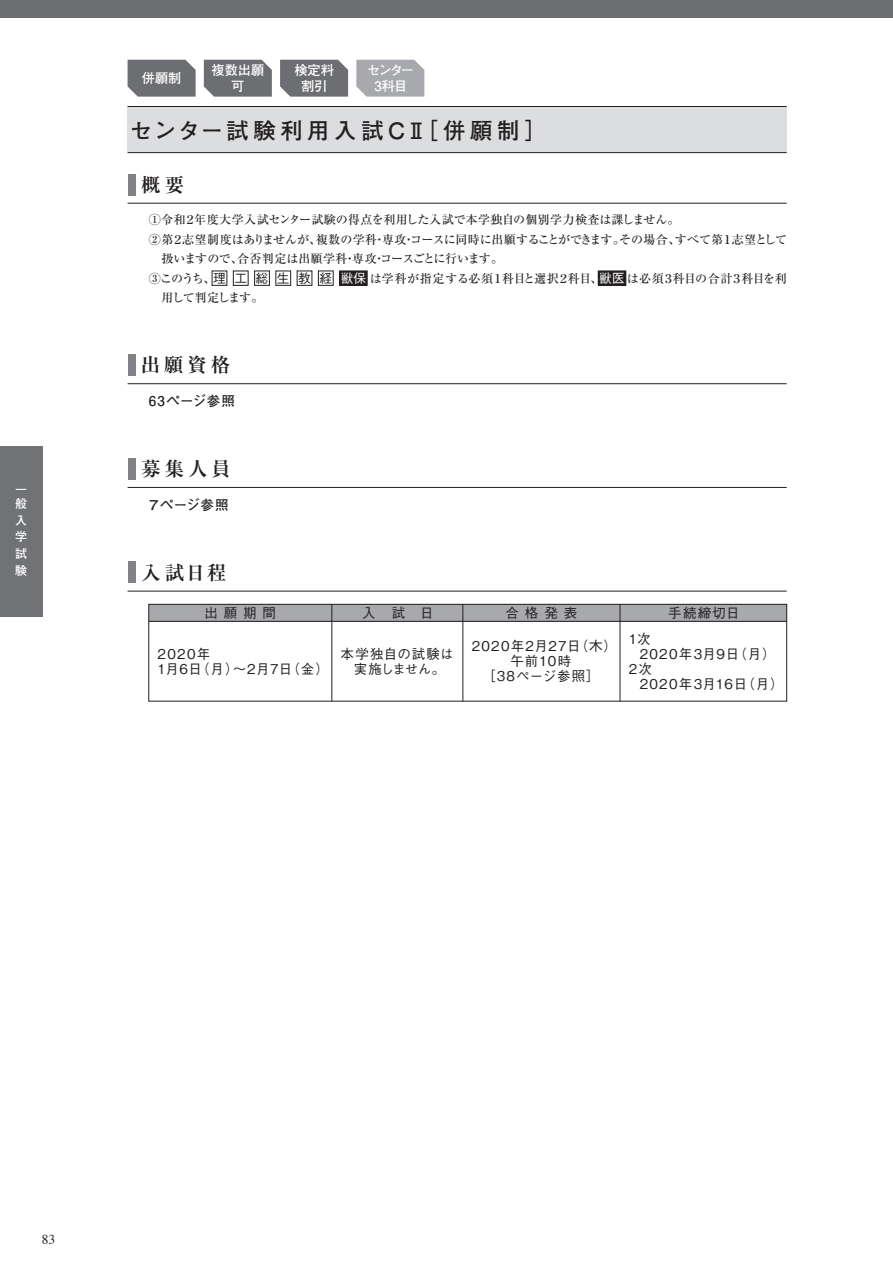
<style>
.page{position:relative;width:893px;height:1263px;background:#fff}
.page>*{position:absolute;margin:0;border:0;box-sizing:border-box;transform-origin:0 0}
.t1{font:700 22.5px "Futo Go B101 Pr 6 N";letter-spacing:.195em;color:#231f20}
.t2{font:700 19.5px "Ryumin Pr 6 N";letter-spacing:.2em;color:#231f20}
.t3{font:500 13.5px/15px "Gothic BBB Pr 6 N";letter-spacing:.085em;color:#231f20;text-align:center}
.t4{font:500 13.5px/15px "Gothic BBB Pr 6 N";letter-spacing:.045em;color:#231f20}
.t5{font:500 13.5px/15px "Gothic BBB Pr 6 N";letter-spacing:.025em;color:#231f20;text-align:center}
.t6{font:700 13.5px "Futo Go B101 Pr 6 N";letter-spacing:.06em;color:#231f20}
.t7{font:700 13.5px "Futo Go B101 Pr 6 N";letter-spacing:.025em;color:#231f20}
.t8{font:13.5px "Times";color:#231f20}
.t9{font:700 13.2px/15.6px "Futo Go B101 Pr 6 N";letter-spacing:-.005em;color:#fff;text-align:center}
.t10{font:500 12.75px "Gothic BBB Pr 6 N";letter-spacing:.665em;color:#231f20}
.t11{font:500 12.75px "Gothic BBB Pr 6 N";color:#fff}
.t12{font:500 12px "Ryumin Pr 6 N";letter-spacing:-.015em;color:#231f20}
.t13{font:500 12px "Ryumin Pr 6 N";letter-spacing:-.05em;color:#231f20}
.t14{font:500 12px "Ryumin Pr 6 N";letter-spacing:.01em;color:#231f20}
.t15{font:500 12px "Ryumin Pr 6 N";letter-spacing:-.085em;color:#231f20}
.t16{font:700 12px/16.8px "Futo Go B101 Pr 6 N";color:#fff}
.s1{color:#fff}
</style>
<div class="page">
<div style="left:128px;top:106px;width:659px;height:47px;background:#dcdddf"></div>
<hr style="left:128px;top:152px;width:659px;height:1px;background:#231f20">
<hr style="left:128px;top:106px;width:659px;height:1px;background:#231f20">
<hr style="left:128px;top:203px;width:659px;height:1px;background:#231f20">
<div style="left:128px;top:174px;width:7px;height:21px;background:#808285"></div>
<hr style="left:128px;top:487px;width:659px;height:1px;background:#231f20">
<div style="left:128px;top:458px;width:7px;height:21px;background:#808285"></div>
<hr style="left:128px;top:383px;width:659px;height:1px;background:#231f20">
<div style="left:128px;top:354px;width:7px;height:22px;background:#808285"></div>
<div style="left:212px;top:271px;width:15px;height:15px;border:1px solid #231f20"></div>
<div style="left:233px;top:271px;width:16px;height:15px;border:1px solid #231f20"></div>
<div style="left:254px;top:271px;width:16px;height:15px;border:1px solid #231f20"></div>
<div style="left:275px;top:271px;width:16px;height:15px;border:1px solid #231f20"></div>
<div style="left:297px;top:271px;width:15px;height:15px;border:1px solid #231f20"></div>
<div style="left:318px;top:271px;width:16px;height:15px;border:1px solid #231f20"></div>
<div style="left:340px;top:271px;width:27px;height:14px;background:#231f20"></div>
<div style="left:339px;top:271px;width:29px;height:15px;border:1px solid #231f20"></div>
<div style="left:598px;top:271px;width:28px;height:14px;background:#231f20"></div>
<div style="left:598px;top:271px;width:28px;height:15px;border:1px solid #231f20"></div>
<hr style="left:128px;top:591px;width:659px;height:1px;background:#231f20">
<div style="left:128px;top:562px;width:7px;height:21px;background:#808285"></div>
<div style="left:149px;top:604px;width:638px;height:17px;background:#a8a9ad"></div>
<hr style="left:149px;top:621px;width:638px;height:1px;background:#231f20">
<hr style="left:463px;top:604px;width:1px;height:97px;background:#231f20">
<hr style="left:620px;top:604px;width:1px;height:97px;background:#231f20">
<div style="left:149px;top:604px;width:638px;height:97px;border:1px solid #231f20"></div>
<hr style="left:332px;top:604px;width:1px;height:97px;background:#231f20">
<svg style="left:128px;top:60px;width:68px;height:37px;background:#747578"></svg>
<svg style="left:204px;top:60px;width:68px;height:37px;background:#747578"></svg>
<svg style="left:280px;top:60px;width:68px;height:37px;background:#747578"></svg>
<svg style="left:356px;top:60px;width:68px;height:37px;background:#acadb1"></svg>
<div style="left:0;top:0;width:893px;height:17px;background:#6d6e71"></div>
<div style="left:0;top:446px;width:43px;height:171px;background:#717275"></div>
<p class="t16" style="left:15px;top:482px;width:19px;line-height:13.6px">一般</p>
<p class="t16" style="left:15px;top:511px;width:19px;text-align:justify">入学試験</p>
<p class="t9" style="left:142px;top:70px;width:41px">併願制</p>
<p class="t9" style="left:212px;top:62px;width:54px">複数出願可</p>
<p class="t9" style="left:294px;top:62px;width:41px">検定料割引</p>
<p class="t9" style="left:367px;top:62px;width:48px">センター<br>3科目</p>
<h1 class="t1" style="left:130px;top:112px;width:419px">センター試験利用入試ＣⅡ［併願制］</h1>
<h2 class="t2" style="left:141px;top:169px;width:44px">概要</h2>
<p class="t14" style="left:149px;top:210px;width:532px">①令和２年度大学入試センター試験の得点を利用した入試で本学独自の個別学力検査は課しません。</p>
<p class="t12" style="left:149px;top:230px;width:640px">②第２志望制度はありませんが、複数の学科・専攻・コースに同時に出願することができます。その場合、すべて第１志望として</p>
<p class="t12" style="left:162px;top:249px;width:343px">扱いますので、合否判定は出願学科・専攻・コースごとに行います。</p>
<p class="t13" style="left:149px;top:269px;width:639px">③このうち、　　　　　　　　　　　　 は学科が指定する必須１科目と選択２科目、　　 は必須３科目の合計３科目を利</p>
<p class="t15" style="left:162px;top:288px;width:104px">用して判定します。</p>
<p class="t10" style="left:213px;top:268px;width:155px">理工総生教経<span class="s1">獣保</span></p>
<p class="t11" style="left:599px;top:268px;width:27px">獣医</p>
<h2 class="t2" style="left:141px;top:349px;width:91px">出願資格</h2>
<p class="t6" style="left:149px;top:390px;width:88px">63ページ参照</p>
<h2 class="t2" style="left:141px;top:453px;width:91px">募集人員</h2>
<p class="t7" style="left:147px;top:494px;width:83px">７ページ参照</p>
<h2 class="t2" style="left:141px;top:557px;width:87px">入試日程</h2>
<p class="t3" style="left:362px;top:604px;width:73px">入　試　日</p>
<p class="t3" style="left:506px;top:604px;width:73px">合格発表</p>
<p class="t3" style="left:472px;top:638px;width:147px">2020年2月27日（木）午前10時<br>［38ページ参照］</p>
<p class="t3" style="left:204px;top:604px;width:73px">出願期間</p>
<p class="t3" style="left:668px;top:604px;width:73px">手続締切日</p>
<p class="t3" style="left:629px;top:631px;width:23px">1次</p>
<p class="t3" style="left:640px;top:646px;width:138px">2020年3月9日（月）</p>
<p class="t3" style="left:629px;top:661px;width:25px">2次</p>
<p class="t3" style="left:640px;top:676px;width:146px">2020年3月16日（月）</p>
<p class="t4" style="left:158px;top:645px;width:173px">2020年<br>1月6日（月）～2月7日（金）</p>
<p class="t5" style="left:341px;top:645px;width:115px">本学独自の試験は実施しません。</p>
<p class="t8" style="left:42px;top:1232px;width:15px">83</p>
</div>
